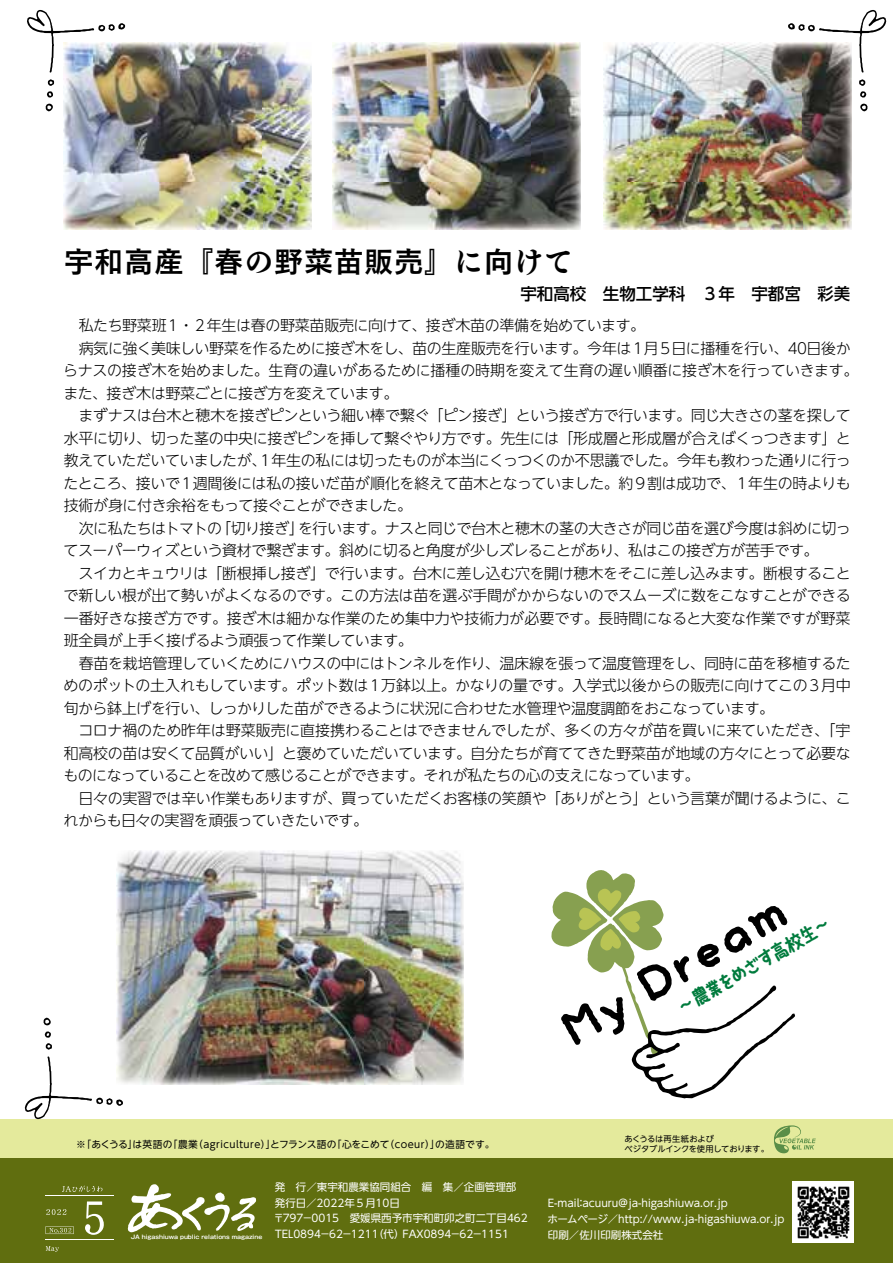
<style>
.page{position:relative;width:893px;height:1263px;background:#fff}
.page>*{position:absolute;margin:0;border:0;box-sizing:border-box;transform-origin:0 0}
.t1{font:56.1px "Kodomo Rounded";color:#000}
.t2{font:30px "Antic Cezanne Pro DB";color:#000}
.t3{font:19.8px "Kodomo Rounded";color:#007b3d}
.t4{font:500 16.5px "UD Shin Go NT Pro";color:#000}
.t5{font:300 15px/22.5px "UD Shin Go NT Pro";letter-spacing:-.03em;color:#000}
.t6{font:10.5px/15.8px "UD Shin Go NT Pro";color:#fff}
.t7{font:9.75px "UD Shin Go NT Pro";letter-spacing:.035em;color:#000}
.t8{font:9.75px "UD Shin Go NT Pro";letter-spacing:-.045em;color:#000}
.t9{font:8.25px "UD Shin Go NT Pro";letter-spacing:-.025em;color:#000}
.t10{font:700 5.55px "Gothic MB101 Pr 5 De";color:#fff}
</style>
<div class="page">
<div style="left:0;top:1119px;width:893px;height:40px;background:#e4ea9c"></div>
<svg style="left:774px;top:1125px;width:42px;height:28px"></svg>
<div style="left:0;top:1158px;width:893px;height:105px;background:#606e0f"></div>
<svg style="left:128px;top:1184px;width:128px;height:48px"></svg>
<img style="left:793px;top:1181px;width:61px;height:62px">
<svg style="left:62px;top:1186px;width:40px;height:6px"></svg>
<hr style="left:45px;top:1195px;width:69px;height:1px;background:#fff">
<hr style="left:45px;top:1239px;width:69px;height:1px;background:#fff">
<svg style="left:46px;top:1209px;width:20px;height:6px"></svg>
<svg style="left:46px;top:1246px;width:13px;height:6px"></svg>
<svg style="left:46px;top:1226px;width:28px;height:8px"></svg>
<svg style="left:85px;top:1201px;width:19px;height:34px"></svg>
<svg style="left:46px;top:104px;width:7px;height:7px"></svg>
<svg style="left:27px;top:10px;width:98px;height:63px"></svg>
<svg style="left:47px;top:79px;width:7px;height:18px"></svg>
<svg style="left:44px;top:1017px;width:7px;height:8px"></svg>
<svg style="left:25px;top:1056px;width:98px;height:63px"></svg>
<svg style="left:45px;top:1031px;width:7px;height:19px"></svg>
<svg style="left:860px;top:104px;width:7px;height:7px"></svg>
<svg style="left:788px;top:10px;width:98px;height:63px"></svg>
<svg style="left:859px;top:79px;width:7px;height:18px"></svg>
<img style="left:604px;top:43px;width:248px;height:187px">
<img style="left:64px;top:43px;width:248px;height:187px">
<img style="left:333px;top:43px;width:248px;height:187px">
<img style="left:117px;top:850px;width:346px;height:234px">
<svg style="left:551px;top:870px;width:244px;height:228px"></svg>
<h2 class="t2" style="left:64px;top:243px;width:512px">宇和高産『春の野菜苗販売』に向けて</h2>
<p class="t4" style="left:520px;top:280px;width:331px">宇和高校　生物工学科　３年　宇都宮　彩美</p>
<p class="t5" style="left:64px;top:314px;width:583px">　私たち野菜班１・２年生は春の野菜苗販売に向けて、接ぎ木苗の準備を始めています。</p>
<p class="t5" style="left:64px;top:336px;width:788px">　病気に強く美味しい野菜を作るために接ぎ木をし、苗の生産販売を行います。今年は１月５日に播種を行い、40日後か</p>
<p class="t5" style="left:63px;top:359px;width:796px">らナスの接ぎ木を始めました。生育の違いがあるために播種の時期を変えて生育の遅い順番に接ぎ木を行っていきます。</p>
<p class="t5" style="left:63px;top:381px;width:336px">また、接ぎ木は野菜ごとに接ぎ方を変えています。</p>
<p class="t5" style="left:64px;top:404px;width:788px">　まずナスは台木と穂木を接ぎピンという細い棒で繋ぐ「ピン接ぎ」という接ぎ方で行います。同じ大きさの茎を探して</p>
<p class="t5" style="left:64px;top:426px;width:789px">水平に切り、切った茎の中央に接ぎピンを挿して繋ぐやり方です。先生には「形成層と形成層が合えばくっつきます」と</p>
<p class="t5" style="left:64px;top:449px;width:789px">教えていただいていましたが１、年生の私には切ったものが本当にくっつくのか不思議でした。今年も教わった通りに行っ</p>
<p class="t5" style="left:64px;top:471px;width:789px">たところ、接いで１週間後には私の接いだ苗が順化を終えて苗木となっていました。約９割は成功で、１年生の時よりも</p>
<p class="t5" style="left:64px;top:494px;width:350px">技術が身に付き余裕をもって接ぐことができました。</p>
<p class="t5" style="left:298px;top:516px;width:554px">を行います。ナスと同じで台木と穂木の茎の大きさが同じ苗を選び今度は斜めに切っ</p>
<p class="t5" style="left:216px;top:516px;width:89px">「切り接ぎ」</p>
<p class="t5" style="left:64px;top:516px;width:789px">　次に私たちはトマトの<br>てスーパーウィズという資材で繋ぎます。斜めに切ると角度が少しズレることがあり、私はこの接ぎ方が苦手です。<br>　スイカとキュウリは「断根挿し接ぎ」で行います。台木に差し込む穴を開け穂木をそこに差し込みます。断根することで新しい根が出て勢いがよくなるのです。この方法は苗を選ぶ手間がかからないのでスムーズに数をこなすことができる一番好きな接ぎ方です。接ぎ木は細かな作業のため集中力や技術力が必要です。長時間になると大変な作業ですが野菜班全員が上手く接げるよう頑張って作業しています。<br>　春苗を栽培管理していくためにハウスの中にはトンネルを作り、温床線を張って温度管理をし、同時に苗を移植するためのポットの土入れもしています。ポット数は１万鉢以上。かなりの量です。入学式以後からの販売に向けてこの３月中旬から鉢上げを行い、しっかりした苗ができるように状況に合わせた水管理や温度調節をおこなっています。<br>　コロナ禍のため昨年は野菜販売に直接携わることはできませんでしたが、多くの方々が苗を買いに来ていただき、「宇和高校の苗は安くて品質がいい」と褒めていただいています。自分たちが育ててきた野菜苗が地域の方々にとって必要なものになっていることを改めて感じることができます。それが私たちの心の支えになっています。<br>　日々の実習では辛い作業もありますが、買っていただくお客様の笑顔や「ありがとう」という言葉が聞けるように、これからも日々の実習を頑張っていきたいです。</p>
<h1 class="t1" style="left:553px;top:1007px;width:261px;rotate:-30deg">My Dream</h1>
<h3 class="t3" style="left:687px;top:992px;width:162px;rotate:-30deg">農業をめざす高校生 ̃</h3>
<p class="t7" style="left:76px;top:1136px;width:63px">※「あくうる」</p>
<p class="t7" style="left:168px;top:1136px;width:32px">「農業</p>
<p class="t7" style="left:332px;top:1136px;width:59px">「心をこめて</p>
<p class="t7" style="left:193px;top:1136px;width:84px">（agriculture）」</p>
<p class="t7" style="left:385px;top:1136px;width:57px">（coeur）」</p>
<p class="t7" style="left:435px;top:1136px;width:61px">の造語です。</p>
<p class="t7" style="left:133px;top:1136px;width:42px">は英語の</p>
<p class="t8" style="left:270px;top:1136px;width:68px">とフランス語の</p>
<p class="t10" style="left:131px;top:1232px;width:133px">JA higashiuwa public relations magazine</p>
<p class="t6" style="left:275px;top:1179px;width:243px">発　行／東宇和農業協同組合　編　集／企画管理部</p>
<p class="t6" style="left:275px;top:1194px;width:126px">発行日／2022年５月10日</p>
<p class="t6" style="left:274px;top:1210px;width:256px">〒797－0015　愛媛県西予市宇和町卯之町二丁目462</p>
<p class="t6" style="left:424px;top:1226px;width:87px">0894－62－1151</p>
<p class="t6" style="left:373px;top:1226px;width:33px">（代）</p>
<p class="t6" style="left:293px;top:1226px;width:87px">0894－62－1211</p>
<p class="t6" style="left:273px;top:1226px;width:24px">ＴＥＬ</p>
<p class="t6" style="left:400px;top:1226px;width:27px">ＦＡＸ</p>
<p class="t9" style="left:624px;top:1132px;width:91px">あくうるは再生紙および</p>
<p class="t9" style="left:625px;top:1142px;width:146px">ベジタブルインクを使用しております。</p>
<p class="t6" style="left:554px;top:1195px;width:175px">-mail acuuru@ja-higashiuwa.or.jp</p>
<p class="t6" style="left:546px;top:1195px;width:240px">Ｅ<br>ホームページ／http://www.ja-higashiuwa.or.jp印刷／佐川印刷株式会社</p>
<p class="t6" style="left:576px;top:1195px;width:12px">：</p>
</div>
